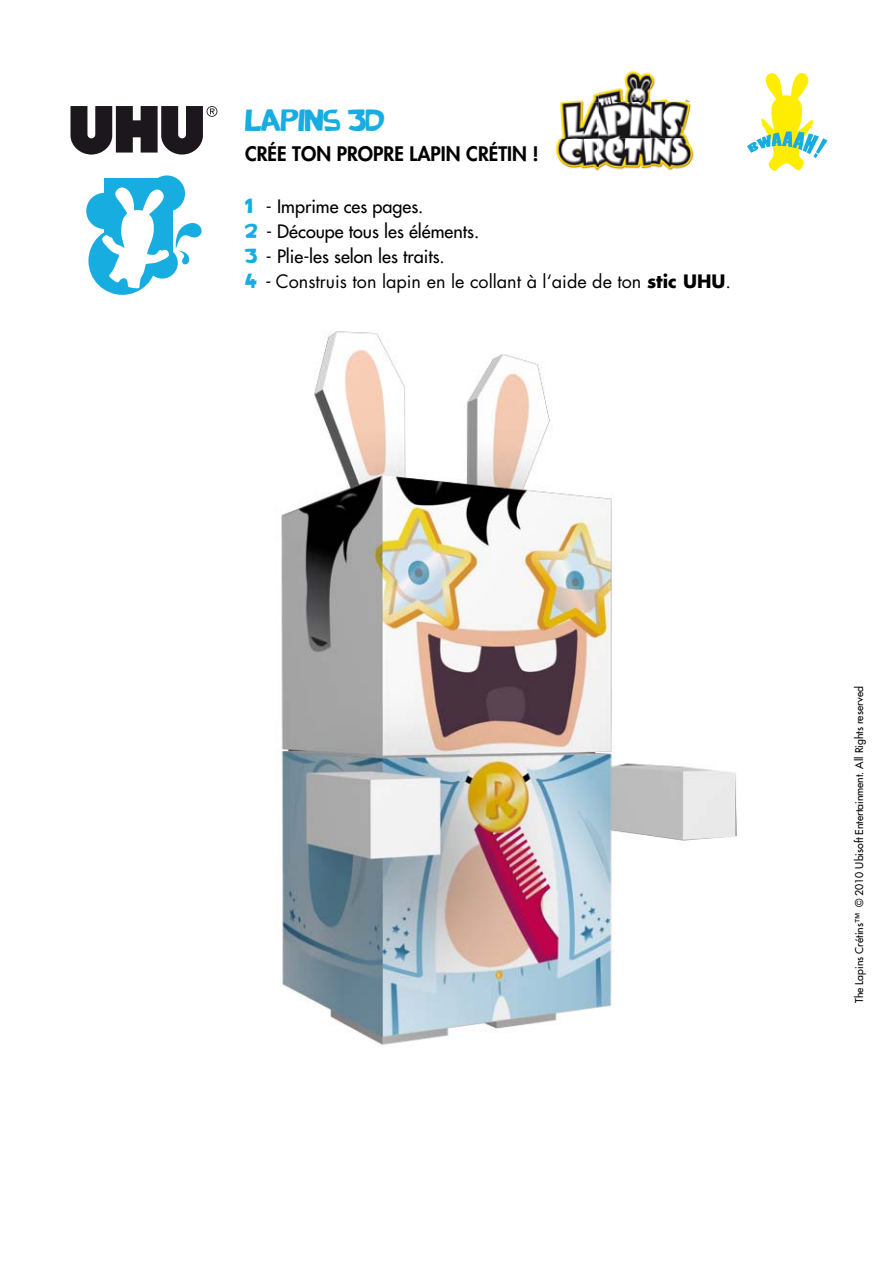
<style>
.page{position:relative;width:893px;height:1263px;background:#fff}
.page>*{position:absolute;margin:0;border:0;box-sizing:border-box;transform-origin:0 0}
.t1{font:31.5px "Rabbids go home";color:#17ade0}
.t2{font:800 19.5px "Futura Std";color:#000}
.t3{font:500 18px/25.2px "Futura Std";color:#000}
.t4{font:10.5px "Futura";color:#000}
.s1{font-family:"Rabbids go home";font-weight:400;font-size:21px;color:#17ade0}
.s2{font-weight:400}
.s3{font-weight:700}
</style>
<div class="page">
<img style="left:281px;top:331px;width:457px;height:714px">
<img style="left:555px;top:70px;width:139px;height:101px">
<svg style="left:70px;top:106px;width:147px;height:49px"></svg>
<div style="left:88px;top:227px;width:68px;height:68px;background:#17ade0;border-radius:50%"></div>
<div style="left:86px;top:193px;width:36px;height:36px;background:#17ade0;border-radius:50%"></div>
<svg style="left:149px;top:175px;width:36px;height:37px"></svg>
<div style="left:104px;top:178px;width:69px;height:74px;background:#17ade0"></div>
<svg style="left:102px;top:186px;width:100px;height:102px"></svg>
<svg style="left:747px;top:73px;width:80px;height:98px"></svg>
<h1 class="t1" style="left:245px;top:102px;width:141px">LAPINS 3D</h1>
<p class="t2" style="left:245px;top:141px;width:295px">CRÉE TON PROPRE LAPIN CRÉTIN !</p>
<p class="t3" style="left:245px;top:194px;width:487px"><span class="s1">1</span> - Imprime ces pages.<br><span class="s1">2</span> - Découpe tous les éléments.<br><span class="s1">3</span> - Plie-les selon les traits.<br><span class="s1">4</span> - <span class="s2">Construis ton lapin en le collant à l‘aide de ton</span> <span class="s3">stic UHU</span><span class="s2">.</span></p>
<p class="t4" style="left:852px;top:1003px;width:318px;rotate:-90deg">The Lapins Crétins™ © 2010 Ubisoft Entertainment. All Rights reserved</p>
</div>
